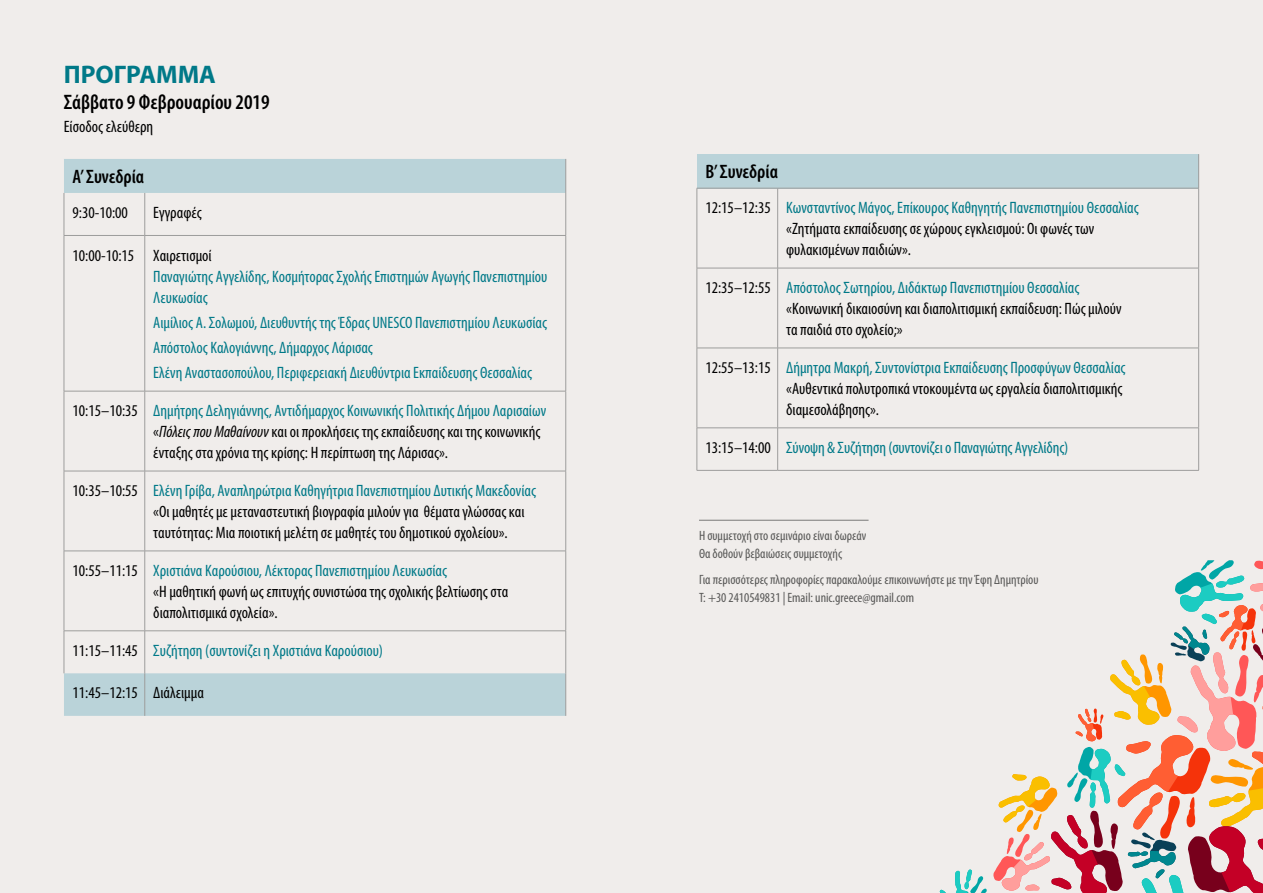
<style>
.page{position:relative;width:1263px;height:893px;background:#f0edeb}
.page>*{position:absolute;margin:0;border:0;box-sizing:border-box;transform-origin:0 0}
.t1{font:700 25.5px "Myriad Pro";color:#007988}
.t2{font:600 condensed 21px "Myriad Pro";color:#000}
.t3{font:600 condensed 19.5px "Myriad Pro";letter-spacing:-.005em;color:#000}
.t4{font:condensed 16.5px/21px "Myriad Pro";color:#000}
.t5{font:condensed 16.5px/25.2px "Myriad Pro";color:#007988}
.t6{font:condensed 13.5px/18px "Myriad Pro";color:#575756}
.s1{color:#007988}
.s2{font-style:italic}
.s3{color:#000}
</style>
<div class="page">
<svg style="left:64px;top:159px;width:501px;height:557px"></svg>
<hr style="left:64px;top:193px;width:1px;height:42px;background:#9d9d9c">
<hr style="left:144px;top:193px;width:1px;height:42px;background:#9d9d9c">
<hr style="left:565px;top:193px;width:1px;height:42px;background:#9d9d9c">
<hr style="left:64px;top:235px;width:81px;height:1px;background:#9d9d9c">
<hr style="left:64px;top:236px;width:1px;height:155px;background:#9d9d9c">
<hr style="left:145px;top:235px;width:421px;height:1px;background:#9d9d9c">
<hr style="left:144px;top:236px;width:1px;height:155px;background:#9d9d9c">
<hr style="left:565px;top:236px;width:1px;height:155px;background:#9d9d9c">
<hr style="left:64px;top:391px;width:81px;height:1px;background:#9d9d9c">
<hr style="left:64px;top:391px;width:1px;height:80px;background:#9d9d9c">
<hr style="left:145px;top:391px;width:421px;height:1px;background:#9d9d9c">
<hr style="left:144px;top:391px;width:1px;height:80px;background:#9d9d9c">
<hr style="left:565px;top:391px;width:1px;height:80px;background:#9d9d9c">
<hr style="left:64px;top:471px;width:81px;height:1px;background:#9d9d9c">
<hr style="left:64px;top:471px;width:1px;height:80px;background:#9d9d9c">
<hr style="left:145px;top:471px;width:421px;height:1px;background:#9d9d9c">
<hr style="left:144px;top:471px;width:1px;height:80px;background:#9d9d9c">
<hr style="left:565px;top:471px;width:1px;height:80px;background:#9d9d9c">
<hr style="left:64px;top:551px;width:81px;height:1px;background:#9d9d9c">
<hr style="left:64px;top:551px;width:1px;height:80px;background:#9d9d9c">
<hr style="left:145px;top:551px;width:421px;height:1px;background:#9d9d9c">
<hr style="left:144px;top:551px;width:1px;height:80px;background:#9d9d9c">
<hr style="left:565px;top:551px;width:1px;height:80px;background:#9d9d9c">
<hr style="left:64px;top:631px;width:81px;height:1px;background:#9d9d9c">
<hr style="left:64px;top:631px;width:1px;height:42px;background:#9d9d9c">
<hr style="left:145px;top:631px;width:421px;height:1px;background:#9d9d9c">
<hr style="left:144px;top:631px;width:1px;height:42px;background:#9d9d9c">
<hr style="left:565px;top:631px;width:1px;height:42px;background:#9d9d9c">
<hr style="left:144px;top:673px;width:1px;height:43px;background:#9d9d9c">
<hr style="left:565px;top:159px;width:1px;height:34px;background:#9d9d9c">
<hr style="left:565px;top:673px;width:1px;height:43px;background:#9d9d9c">
<div style="left:697px;top:154px;width:502px;height:34px;background:#bad3d9"></div>
<hr style="left:697px;top:188px;width:81px;height:1px;background:#9d9d9c">
<hr style="left:697px;top:188px;width:1px;height:80px;background:#9d9d9c">
<hr style="left:778px;top:188px;width:421px;height:1px;background:#9d9d9c">
<hr style="left:777px;top:188px;width:1px;height:80px;background:#9d9d9c">
<hr style="left:1198px;top:188px;width:1px;height:80px;background:#9d9d9c">
<hr style="left:697px;top:268px;width:81px;height:1px;background:#9d9d9c">
<hr style="left:697px;top:268px;width:1px;height:80px;background:#9d9d9c">
<hr style="left:778px;top:268px;width:421px;height:1px;background:#9d9d9c">
<hr style="left:777px;top:268px;width:1px;height:80px;background:#9d9d9c">
<hr style="left:1198px;top:268px;width:1px;height:80px;background:#9d9d9c">
<hr style="left:697px;top:348px;width:81px;height:1px;background:#9d9d9c">
<hr style="left:697px;top:348px;width:1px;height:80px;background:#9d9d9c">
<hr style="left:778px;top:348px;width:421px;height:1px;background:#9d9d9c">
<hr style="left:777px;top:348px;width:1px;height:80px;background:#9d9d9c">
<hr style="left:1198px;top:348px;width:1px;height:80px;background:#9d9d9c">
<hr style="left:697px;top:428px;width:81px;height:1px;background:#9d9d9c">
<hr style="left:697px;top:428px;width:1px;height:42px;background:#9d9d9c">
<hr style="left:778px;top:428px;width:421px;height:1px;background:#9d9d9c">
<hr style="left:777px;top:428px;width:1px;height:42px;background:#9d9d9c">
<hr style="left:1198px;top:428px;width:1px;height:42px;background:#9d9d9c">
<hr style="left:697px;top:470px;width:81px;height:1px;background:#9d9d9c">
<hr style="left:778px;top:470px;width:421px;height:1px;background:#9d9d9c">
<hr style="left:1198px;top:154px;width:1px;height:34px;background:#9d9d9c">
<hr style="left:699px;top:520px;width:169px;height:1px;background:#797979">
<svg style="left:993px;top:560px;width:270px;height:333px"></svg>
<svg style="left:940px;top:869px;width:47px;height:24px"></svg>
<h1 class="t1" style="left:64px;top:58px;width:154px">ΠΡΟΓΡΑΜΜΑ</h1>
<p class="t2" style="left:64px;top:91px;width:207px">Σάββατο 9 Φεβρουαρίου 2019</p>
<p class="t4" style="left:64px;top:116px;width:91px">Είσοδος ελεύθερη</p>
<p class="t3" style="left:72px;top:166px;width:73px">Α’ Συνεδρία</p>
<p class="t4" style="left:72px;top:202px;width:57px">9:30-10:00</p>
<p class="t4" style="left:153px;top:202px;width:50px">Εγγραφές</p>
<p class="t4" style="left:72px;top:244px;width:141px">10:00-10:15 Χαιρετισμοί</p>
<p class="t5" style="left:153px;top:265px;width:396px;line-height:21px">Παναγιώτης Αγγελίδης, Κοσμήτορας Σχολής Επιστημών Αγωγής Πανεπιστημίου<br>Λευκωσίας</p>
<p class="t5" style="left:153px;top:310px;width:395px">Αιμίλιος Α. Σολωμού, Διευθυντής της Έδρας UNESCO Πανεπιστημίου Λευκωσίας<br>Απόστολος Καλογιάννης, Δήμαρχος Λάρισας<br>Ελένη Αναστασοπούλου, Περιφερειακή Διευθύντρια Εκπαίδευσης Θεσσαλίας</p>
<p class="t4" style="left:153px;top:400px;width:394px;text-indent:-81px">10:15–10:35 <span class="s1">Δημήτρης Δεληγιάννης, Αντιδήμαρχος Κοινωνικής Πολιτικής Δήμου Λαρισαίων </span>«<span class="s2">Πόλεις που Μαθαίνουν</span> και οι προκλήσεις της εκπαίδευσης και της κοινωνικής ένταξης στα χρόνια της κρίσης: Η περίπτωση της Λάρισας».</p>
<p class="t4" style="left:153px;top:480px;width:384px;text-indent:-81px">10:35–10:55 <span class="s1">Ελένη Γρίβα, Αναπληρώτρια Καθηγήτρια Πανεπιστημίου Δυτικής Μακεδονίας </span>«Οι μαθητές με μεταναστευτική βιογραφία μιλούν για θέματα γλώσσας και ταυτότητας: Μια ποιοτική μελέτη σε μαθητές του δημοτικού σχολείου».</p>
<p class="t4" style="left:153px;top:560px;width:357px;text-indent:-81px">10:55–11:15 <span class="s1">Χριστιάνα Καρούσιου, Λέκτορας Πανεπιστημίου Λευκωσίας<br></span>«Η μαθητική φωνή ως επιτυχής συνιστώσα της σχολικής βελτίωσης στα διαπολιτισμικά σχολεία».</p>
<p class="t5" style="left:72px;top:638px;width:312px"><span class="s3">11:15–11:45</span> Συζήτηση (συντονίζει η Χριστιάνα Καρούσιου)</p>
<p class="t4" style="left:72px;top:682px;width:133px">11:45–12:15 Διάλειμμα</p>
<p class="t3" style="left:705px;top:161px;width:74px">Β’ Συνεδρία</p>
<p class="t4" style="left:786px;top:197px;width:354px;text-indent:-81px">12:15–12:35 <span class="s1">Κωνσταντίνος Μάγος, Επίκουρος Καθηγητής Πανεπιστημίου Θεσσαλίας </span>«Ζητήματα εκπαίδευσης σε χώρους εγκλεισμού: Οι φωνές των φυλακισμένων παιδιών».</p>
<p class="t4" style="left:786px;top:277px;width:337px;text-indent:-81px">12:35–12:55 <span class="s1">Απόστολος Σωτηρίου, Διδάκτωρ Πανεπιστημίου Θεσσαλίας </span>«Κοινωνική δικαιοσύνη και διαπολιτισμική εκπαίδευση: Πώς μιλούν τα παιδιά στο σχολείο;»</p>
<p class="t4" style="left:786px;top:357px;width:341px;text-indent:-81px">12:55–13:15 <span class="s1">Δήμητρα Μακρή, Συντονίστρια Εκπαίδευσης Προσφύγων Θεσσαλίας </span>«Αυθεντικά πολυτροπικά ντοκουμέντα ως εργαλεία διαπολιτισμικής διαμεσολάβησης».</p>
<p class="t5" style="left:705px;top:435px;width:365px"><span class="s3">13:15–14:00</span> Σύνοψη &amp; Συζήτηση (συντονίζει ο Παναγιώτης Αγγελίδης)</p>
<p class="t6" style="left:699px;top:526px;width:169px">Η συμμετοχή στο σεμινάριο είναι δωρεάν<br>Θα δοθούν βεβαιώσεις συμμετοχής</p>
<p class="t6" style="left:699px;top:570px;width:341px">Για περισσότερες πληροφορίες παρακαλούμε επικοινωνήστε µε την Έφη Δημητρίου<br>Τ: +30 2410549831 | Email: unic.greece@gmail.com</p>
</div>
